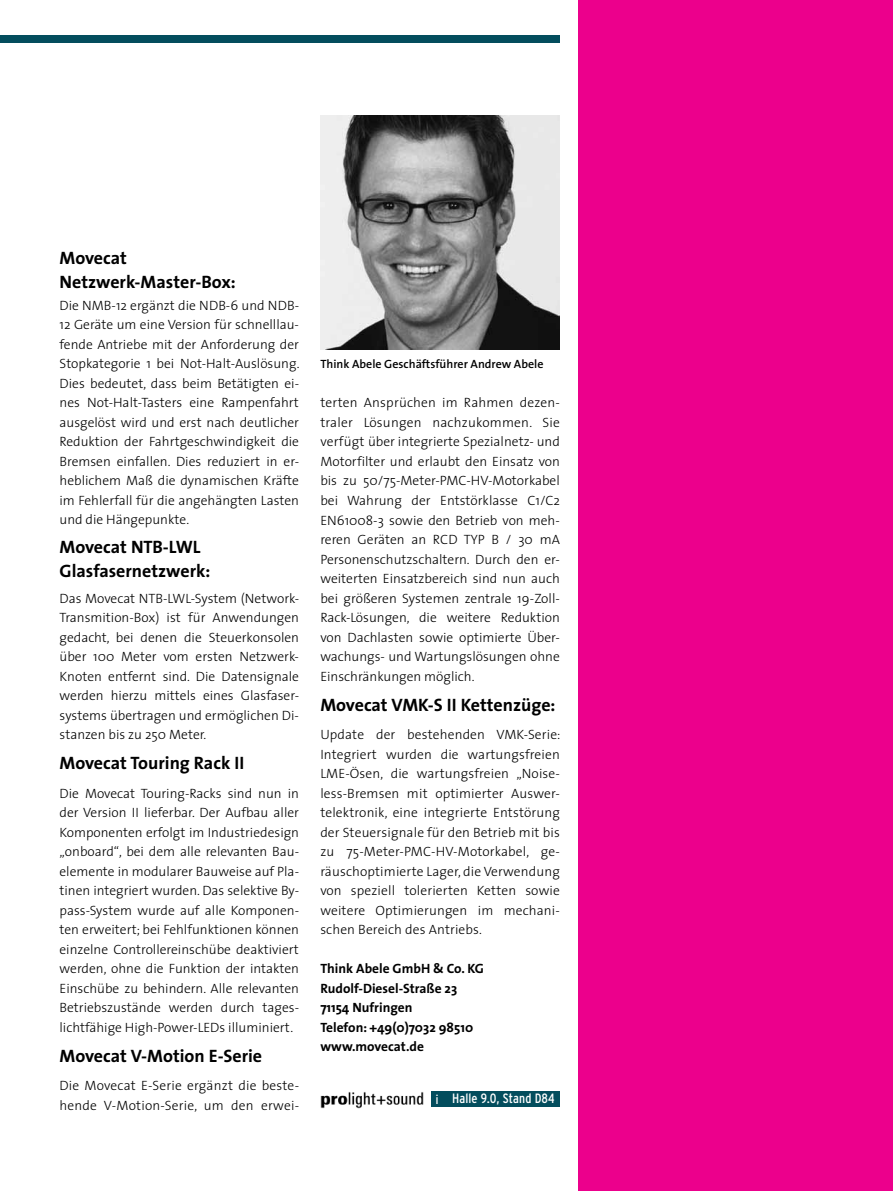
<style>
.page{position:relative;width:893px;height:1191px;background:#fff}
.page>*{position:absolute;margin:0;border:0;box-sizing:border-box;transform-origin:0 0}
.t1{font:700 18px/24px "The Sans";color:#000}
.t2{font:300 13.5px/19.5px "The Sans";color:#000;text-align:justify}
.t3{font:700 13.5px/19.5px "The Sans";color:#000}
.t4{font:condensed 13.5px "Interstate";letter-spacing:.01em;color:#fff}
.t5{font:600 12px "The Sans";color:#000}
.s1{font-family:"Myriad Pro";font-stretch:normal;font-size:14.1px}
</style>
<div class="page">
<div style="left:0;top:36px;width:560px;height:7px;background:#034d5d"></div>
<div style="left:578px;top:0;width:315px;height:1191px;background:#ec008c"></div>
<img style="left:320px;top:116px;width:240px;height:234px">
<div style="left:431px;top:1091px;width:129px;height:15px;background:#034d5d"></div>
<img style="left:320px;top:1092px;width:104px;height:16px">
<h1 class="t1" style="left:60px;top:246px;width:178px">Movecat<br>Netzwerk-Master-Box:</h1>
<p class="t2" style="left:60px;top:295px;width:242px">Die NMB-12 ergänzt die NDB-6 und NDB-12 Geräte um eine Version für schnelllau&shy;fende Antriebe mit der Anforderung der Stopkategorie 1 bei Not-Halt-Auslösung.<br>Dies bedeutet, dass beim Betätigten ei&shy;nes Not-Halt-Tasters eine Rampenfahrt ausgelöst wird und erst nach deutlicher Reduktion der Fahrtgeschwindigkeit die Bremsen einfallen. Dies reduziert in er&shy;heblichem Maß die dynamischen Kräfte im Fehlerfall für die angehängten Lasten und die Hängepunkte.</p>
<h1 class="t1" style="left:60px;top:534px;width:152px">Movecat NTB-LWL<br>Glasfasernetzwerk:</h1>
<p class="t2" style="left:60px;top:588px;width:241px">Das Movecat NTB-LWL-System (Network-Transmition-Box) ist für Anwendungen gedacht, bei denen die Steuerkonsolen über 100 Meter vom ersten Netzwerk-Knoten entfernt sind. Die Datensignale werden hierzu mittels eines Glasfaser&shy;systems übertragen und ermöglichen Di&shy;stanzen bis zu 250 Meter.</p>
<h1 class="t1" style="left:60px;top:750px;width:186px">Movecat Touring Rack II</h1>
<p class="t2" style="left:60px;top:783px;width:241px">Die Movecat Touring-Racks sind nun in der Version II lieferbar. Der Aufbau aller Komponenten erfolgt im Industriedesign „onboard“, bei dem alle relevanten Bau&shy;elemente in modularer Bauweise auf Pla&shy;tinen integriert wurden. Das selektive By&shy;pass-System wurde auf alle Komponen&shy;ten erweitert; bei Fehlfunktionen können einzelne Controllereinschübe deaktiviert werden, ohne die Funktion der intakten Einschübe zu behindern. Alle relevanten Betriebszustände werden durch tages&shy;lichtfähige High-Power-LEDs illuminiert.</p>
<h1 class="t1" style="left:60px;top:1043px;width:204px">Movecat V-Motion E-Serie</h1>
<p class="t2" style="left:60px;top:1075px;width:241px">Die Movecat E-Serie ergänzt die beste&shy;hende V-Motion-Serie, um den erwei-</p>
<p class="t5" style="left:320px;top:354px;width:225px">Think Abele Geschäftsführer Andrew Abele</p>
<p class="t2" style="left:320px;top:393px;width:241px">terten Ansprüchen im Rahmen dezen&shy;traler Lösungen nachzukommen. Sie verfügt über integrierte Spezialnetz- und Motorfilter und erlaubt den Einsatz von bis zu 50/75-Meter-PMC-HV-Motorkabel bei Wahrung der Entstörklasse C1/C2<br>EN61008-3 sowie den Betrieb von meh&shy;reren Geräten an RCD TYP B / 30 mA Personenschutzschaltern. Durch den er&shy;weiterten Einsatzbereich sind nun auch bei größeren Systemen zentrale 19-Zoll-Rack-Lösungen, die weitere Reduktion von Dachlasten sowie optimierte Über&shy;wachungs- und Wartungslösungen ohne Einschränkungen möglich.</p>
<h1 class="t1" style="left:320px;top:692px;width:237px">Movecat VMK-S II Kettenzüge:</h1>
<p class="t2" style="left:320px;top:724px;width:242px">Update der bestehenden VMK-Serie:<br>Integriert wurden die wartungsfreien LME-Ösen, die wartungsfreien „Noise&shy;less-Bremsen mit optimierter Auswer&shy;telektronik, eine integrierte Entstörung der Steuersignale für den Betrieb mit bis zu 75-Meter-PMC-HV-Motorkabel, ge&shy;räuschoptimierte Lager, die Verwendung von speziell tolerierten Ketten sowie weitere Optimierungen im mechani&shy;schen Bereich des Antriebs.</p>
<p class="t3" style="left:320px;top:958px;width:165px">Think Abele GmbH &amp; Co. KG<br>Rudolf-Diesel-Straße 23<br>71154 Nufringen<br>Telefon: +49(0)7032 98510 www.movecat.de</p>
<p class="t4" style="left:436px;top:1091px;width:121px"><span class="s1">i</span> Halle 9.0, Stand D84</p>
</div>
